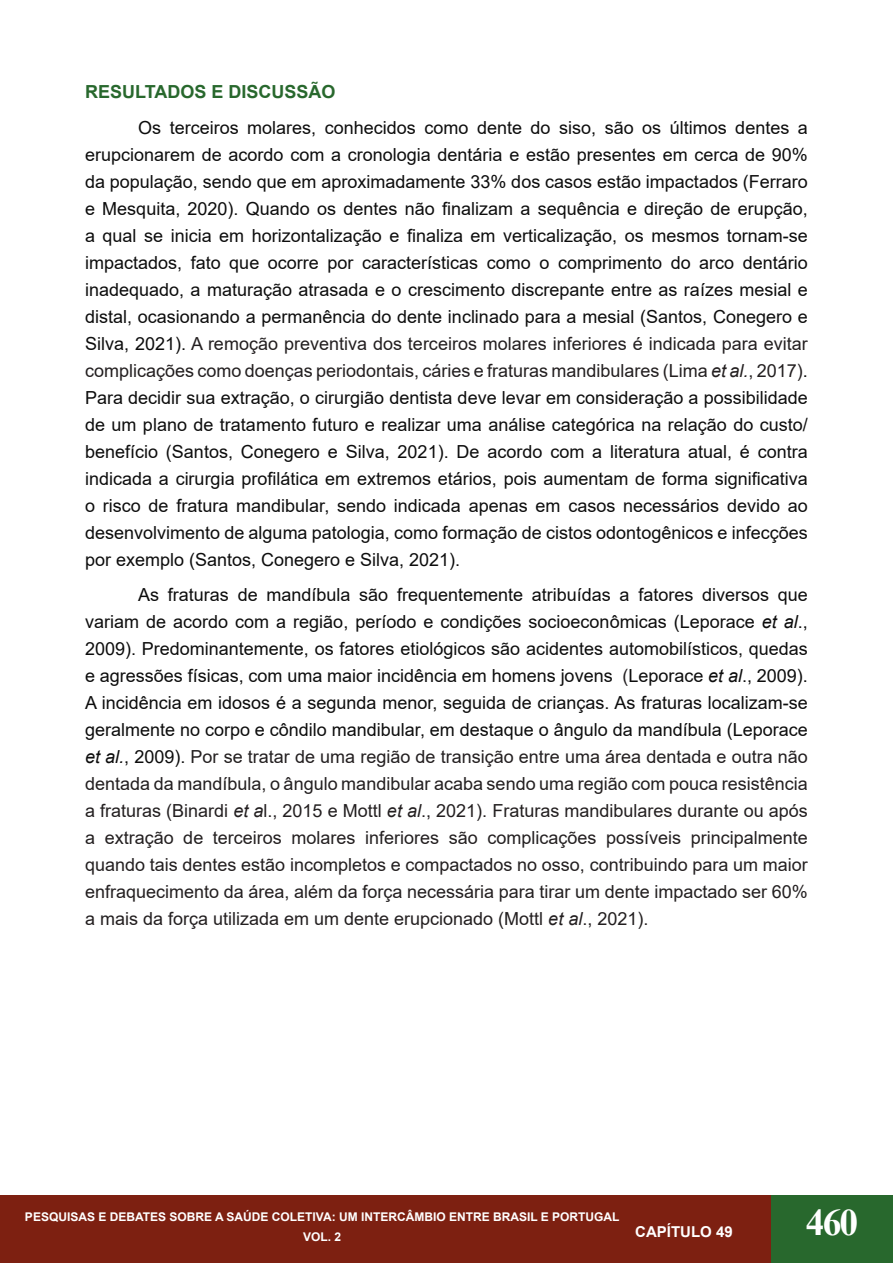
<style>
.page{position:relative;width:893px;height:1263px;background:#fff}
.page>*{position:absolute;margin:0;border:0;box-sizing:border-box;transform-origin:0 0}
.t1{font:700 37.5px "Times New Roman";color:#fff}
.t2{font:18px/27px "Arial";color:#0d0d0d;text-align:justify}
.t3{font:18px/27px "Arial";color:#231f20;text-align:justify}
.t4{font:700 18px "Arial";color:#28682d}
.t5{font:700 15px "Arial";color:#fff}
.t6{font:700 12px/20.2px "Arial";color:#fff;text-align:center}
.s1{color:#231f20}
.s2{font-style:italic;color:#231f20}
.s3{color:#0d0d0d}
.s4{font-style:italic;color:#0d0d0d}
.s5{font-style:italic}
</style>
<div class="page">
<div style="left:0;top:1196px;width:893px;height:67px;background:#7d2011"></div>
<div style="left:771px;top:1196px;width:122px;height:67px;background:#28682d"></div>
<p class="t4" style="left:85px;top:79px;width:252px">RESULTADOS E DISCUSSÃO</p>
<p class="t2" style="left:85px;top:114px;width:724px;text-indent:53px">Os terceiros molares, conhecidos como dente do siso, são os últimos dentes a erupcionarem de acordo com a cronologia dentária e estão presentes em cerca de 90% da população, sendo que em aproximadamente 33% dos casos estão impactados (Ferraro e Mesquita, 2020). Quando os dentes não finalizam a sequência e direção de erupção, a qual se inicia em horizontalização e finaliza em verticalização, os mesmos tornam-se impactados, fato que ocorre por características como o comprimento do arco dentário inadequado, a maturação atrasada e o crescimento discrepante entre as raízes mesial e distal, ocasionando a permanência do dente inclinado para a mesial (Santos, Conegero e Silva, 2021). <span class="s1">A remoção preventiva dos terceiros molares inferiores é indicada para evitar complicações como doenças periodontais, cáries e fraturas mandibulares (Lima</span> <span class="s2">et al.</span><span class="s1">, 2017)</span>.<br>Para decidir sua extração, o cirurgião dentista deve levar em consideração a possibilidade de um plano de tratamento futuro e realizar uma análise categórica na relação do custo/ benefício (Santos, Conegero e Silva, 2021). De acordo com a literatura atual, é contra indicada a cirurgia profilática em extremos etários, pois aumentam de forma significativa o risco de fratura mandibular, sendo indicada apenas em casos necessários devido ao desenvolvimento de alguma patologia, como formação de cistos odontogênicos e infecções por exemplo (Santos, Conegero e Silva, 2021).</p>
<p class="t3" style="left:85px;top:581px;width:724px;text-indent:53px"><span class="s3">As fraturas de mandíbula são frequentemente atribuídas a fatores diversos que variam de acordo com a região, período e condições socioeconômicas (Leporace</span> <span class="s4">et al</span><span class="s3">., 2009). Predominantemente, os fatores etiológicos são acidentes automobilísticos, quedas e agressões físicas, com uma maior incidência em homens jovens</span> (<span class="s3">Leporace</span> <span class="s4">et al</span><span class="s3">., 2009).<br>A incidência em idosos é a segunda menor, seguida de crianças. As fraturas localizam-se geralmente no corpo e côndilo mandibular, em destaque o ângulo da mandíbula (Leporace </span><span class="s4">et al.</span><span class="s3">, 2009).</span> Por se tratar de uma região de transição entre uma área dentada e outra não dentada da mandíbula, o ângulo mandibular acaba sendo uma região com pouca resistência a fraturas (Binardi <span class="s5">et a</span>l., 2015 e Mottl <span class="s5">et al</span>., 2021). Fraturas mandibulares durante ou após a extração de terceiros molares inferiores são complicações possíveis principalmente quando tais dentes estão incompletos e compactados no osso, contribuindo para um maior enfraquecimento da área, além da força necessária para tirar um dente impactado ser 60% a mais da força utilizada em um dente erupcionado (Mottl <span class="s5">et al</span>., 2021).</p>
<p class="t6" style="left:25px;top:1207px;width:596px">PESQUISAS E DEBATES SOBRE A SAÚDE COLETIVA: UM INTERCÂMBIO ENTRE BRASIL E PORTUGAL<br>VOL. 2</p>
<p class="t5" style="left:635px;top:1221px;width:99px">CAPÍTULO 49</p>
<h1 class="t1" style="left:806px;top:1195px;width:54px">460</h1>
</div>
